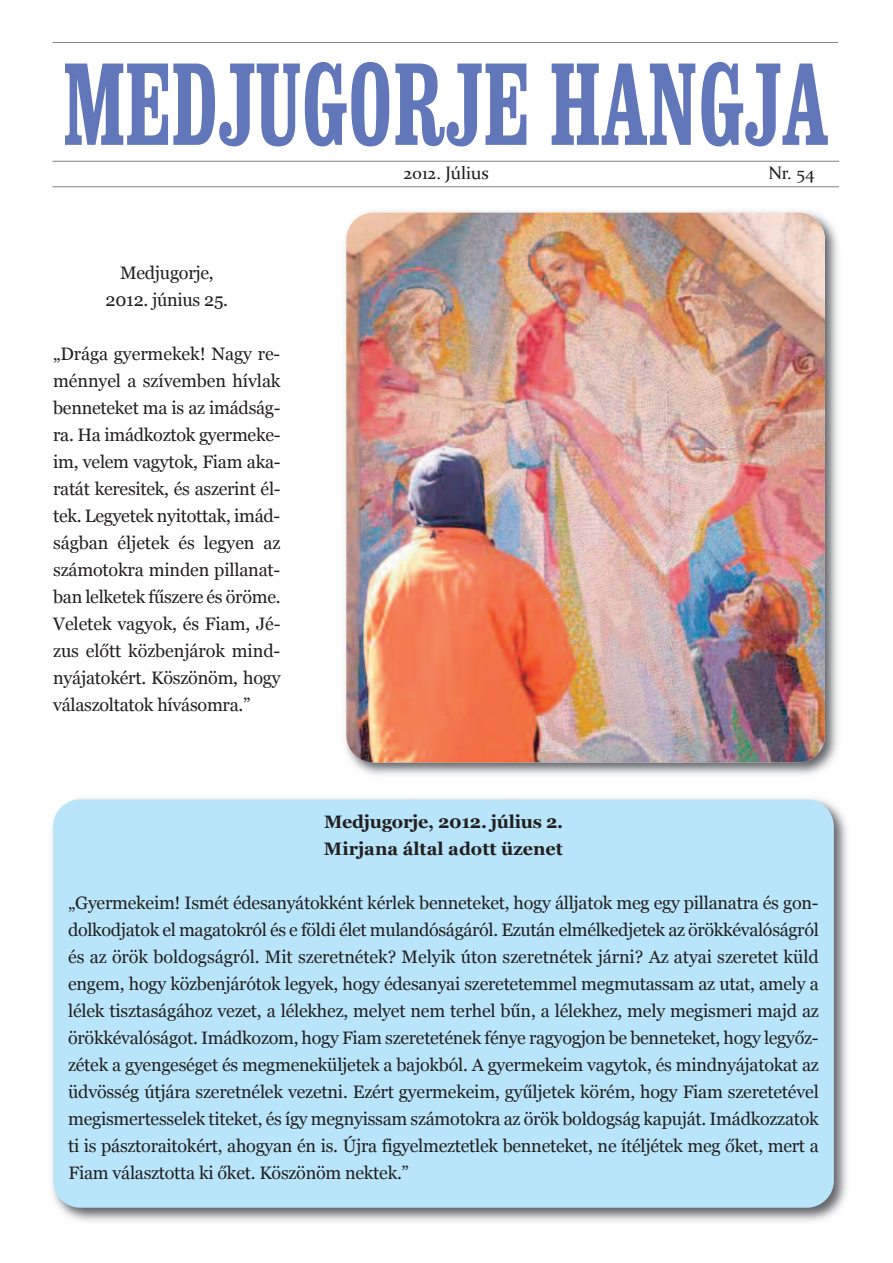
<style>
.page{position:relative;width:893px;height:1263px;background:#fff}
.page>*{position:absolute;margin:0;border:0;box-sizing:border-box;transform-origin:0 0}
.t1{font:700 condensed 117px "Clarendon";color:#6177ba;scale:.77 1}
.t2{font:18px/27px "Georgia";letter-spacing:-.015em;color:#231f20;text-align:justify}
.t3{font:700 18px/27px "Georgia";color:#231f20}
.t4{font:18px "Constantia";color:#231f20}
</style>
<div class="page">
<hr style="left:53px;top:42px;width:785px;height:1px;background:#808285">
<hr style="left:53px;top:161px;width:786px;height:1px;background:#808285">
<hr style="left:53px;top:186px;width:786px;height:1px;background:#808285">
<img style="left:345px;top:211px;width:493px;height:564px">
<img style="left:346px;top:213px;width:479px;height:549px;border-radius:27px">
<img style="left:52px;top:798px;width:795px;height:423px">
<div style="left:53px;top:799px;width:781px;height:409px;background:#b9e5fa;border-radius:27px"></div>
<h1 class="t1" style="left:63px;top:33px;width:995px">MEDJUGORJE HANGJA</h1>
<p class="t4" style="left:404px;top:165px;width:87px">2012. Július</p>
<p class="t4" style="left:768px;top:165px;width:48px">Nr. 54</p>
<p class="t2" style="left:106px;top:259px;width:124px;text-align:center">Medjugorje,<br>2012. június 25.</p>
<p class="t2" style="left:53px;top:340px;width:229px">„Drága gyermekek! Nagy re&shy;ménnyel a szívemben hívlak benneteket ma is az imádság&shy;ra. Ha imádkoztok gyermeke&shy;im, velem vagytok, Fiam aka&shy;ratát keresitek, és aszerint él&shy;tek. Legyetek nyitottak, imád&shy;ságban éljetek és legyen az számotokra minden pillanat&shy;ban lelketek fűszere és öröme.<br>Veletek vagyok, és Fiam, Jé&shy;zus előtt közbenjárok mind&shy;nyájatokért. Köszönöm, hogy válaszoltatok hívásomra.”</p>
<p class="t3" style="left:324px;top:808px;width:241px">Medjugorje, 2012. július 2.<br>Mirjana által adott üzenet</p>
<p class="t2" style="left:68px;top:889px;width:752px">„Gyermekeim! Ismét édesanyátokként kérlek benneteket, hogy álljatok meg egy pillanatra és gon&shy;dolkodjatok el magatokról és e földi élet mulandóságáról. Ezután elmélkedjetek az örökkévalóságról és az örök boldogságról. Mit szeretnétek? Melyik úton szeretnétek járni? Az atyai szeretet küld engem, hogy közbenjárótok legyek, hogy édesanyai szeretetemmel megmutassam az utat, amely a lélek tisztaságához vezet, a lélekhez, melyet nem terhel bűn, a lélekhez, mely megismeri majd az örökkévalóságot. Imádkozom, hogy Fiam szeretetének fénye ragyogjon be benneteket, hogy legyőz&shy;zétek a gyengeséget és megmeneküljetek a bajokból. A gyermekeim vagytok, és mindnyájatokat az üdvösség útjára szeretnélek vezetni. Ezért gyermekeim, gyűljetek körém, hogy Fiam szeretetével megismertesselek titeket, és így megnyissam számotokra az örök boldogság kapuját. Imádkozzatok ti is pásztoraitokért, ahogyan én is. Újra figyelmeztetlek benneteket, ne ítéljétek meg őket, mert a Fiam választotta ki őket. Köszönöm nektek.”</p>
</div>
